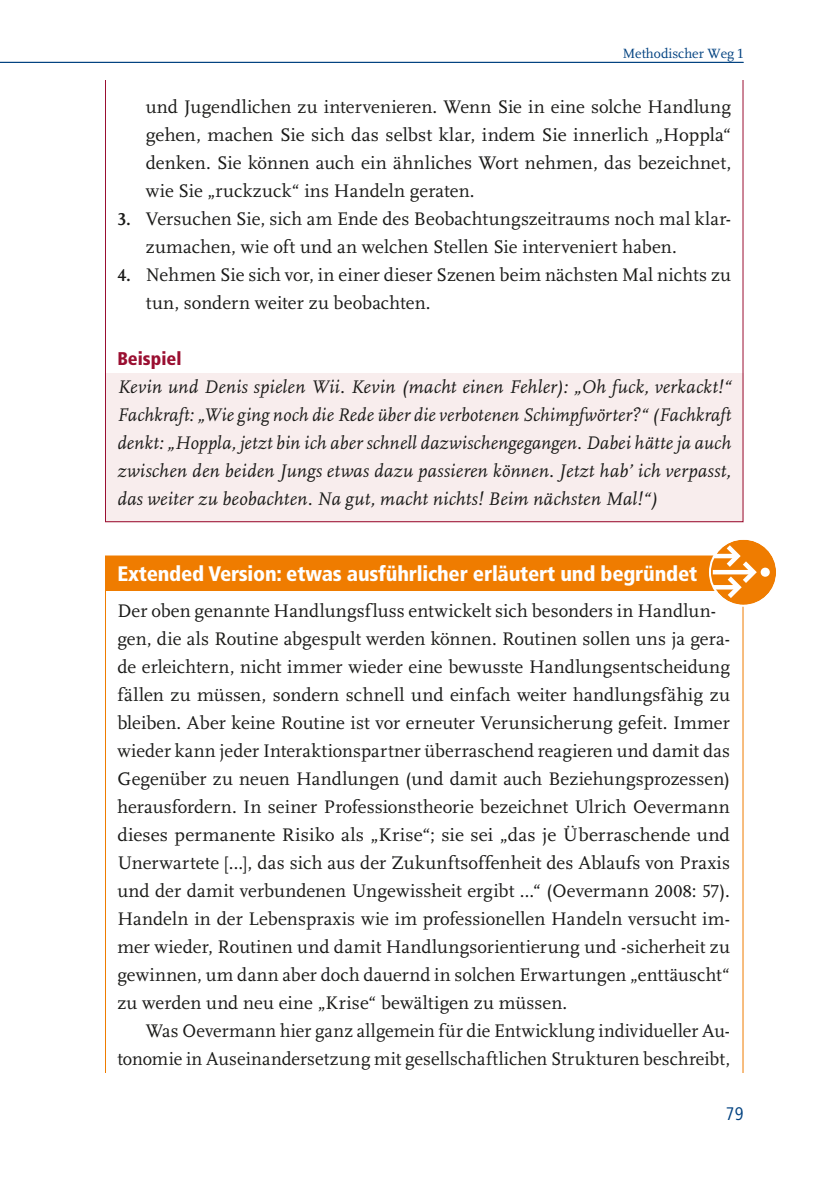
<style>
.page{position:relative;width:840px;height:1191px;background:#fff}
.page>*{position:absolute;margin:0;border:0;box-sizing:border-box;transform-origin:0 0}
.t1{font:900 condensed 21px "Frutiger";letter-spacing:-.01em;color:#fff}
.t2{font:19px/28px "FF Scala";letter-spacing:.005em;color:#1a1a18}
.t3{font:italic 19px/28px "FF Scala";letter-spacing:.01em;color:#1a1a18;text-align:justify}
.t4{font:condensed 19px "Frutiger Next LT";color:#004180}
.t5{font:900 condensed 18.4px "Frutiger";color:#9a0f31}
.t6{font:14px "FF Scala";color:#004180}
.s1{font-family:"Scala Pro"}
.s2{font-family:"Scala Pro";font-weight:700;font-size:18px}
.s3{font-weight:700}
.s4{font-family:"Scala Pro";font-size:18px}
</style>
<div class="page">
<hr style="left:0;top:62px;width:743px;height:1px;background:#004180">
<div style="left:105px;top:373px;width:638px;height:149px;background:#f8eded"></div>
<div style="left:105px;top:556px;width:638px;height:34px;background:#ef7c00"></div>
<svg style="left:710px;top:541px;width:64px;height:63px"></svg>
<hr style="left:710px;top:585px;width:26px;height:4px;background:#fff">
<div style="left:708px;top:538px;width:69px;height:69px;border:2px solid #fff;border-radius:50%"></div>
<p class="t6" style="left:622px;top:46px;width:122px">Methodischer Weg <span class="s1">1</span></p>
<p class="t2" style="left:146px;top:93px;width:586px;text-align:justify">und Jugendlichen zu intervenieren. Wenn Sie in eine solche Handlung gehen, machen Sie sich das selbst klar, indem Sie innerlich „Hoppla“ denken. Sie können auch ein ähnliches Wort nehmen, das bezeichnet, wie Sie „ruckzuck“ ins Handeln geraten.</p>
<p class="t2" style="left:146px;top:205px;width:586px;text-indent:-28px"><span class="s2">3</span><span class="s3">.</span> Versuchen Sie, sich am Ende des Beobachtungszeitraums noch mal klar&shy;zumachen, wie oft und an welchen Stellen Sie interveniert haben.</p>
<p class="t2" style="left:146px;top:261px;width:586px;text-indent:-28px"><span class="s2">4</span><span class="s3">.</span> Nehmen Sie sich vor, in einer dieser Szenen beim nächsten Mal nichts zu tun, sondern weiter zu beobachten.</p>
<p class="t5" style="left:117px;top:347px;width:66px">Beispiel</p>
<p class="t3" style="left:117px;top:373px;width:615px">Kevin und Denis spielen Wii. Kevin (macht einen Fehler): „Oh fuck, verkackt!“ Fachkraft: „Wie ging noch die Rede über die verbotenen Schimpfwörter?“ (Fachkraft denkt: „Hoppla, jetzt bin ich aber schnell dazwischengegangen. Dabei hätte ja auch zwischen den beiden Jungs etwas dazu passieren können. Jetzt hab’ ich verpasst, das weiter zu beobachten. Na gut, macht nichts! Beim nächsten Mal!“)</p>
<p class="t1" style="left:117px;top:561px;width:581px">Extended Version: etwas ausführlicher erläutert und begründet</p>
<p class="t2" style="left:117px;top:597px;width:614px">Der oben genannte Handlungsfluss entwickelt sich besonders in Handlun&shy;gen, die als Routine abgespult werden können. Routinen sollen uns ja gera&shy;de erleichtern, nicht immer wieder eine bewusste Handlungsentscheidung fällen zu müssen, sondern schnell und einfach weiter handlungsfähig zu bleiben. Aber keine Routine ist vor erneuter Verunsicherung gefeit. Immer wieder kann jeder Interaktionspartner überraschend reagieren und damit das Gegenüber zu neuen Handlungen (und damit auch Beziehungsprozessen) herausfordern. In seiner Professionstheorie bezeichnet Ulrich Oevermann dieses permanente Risiko als „Krise“; sie sei „das je Überraschende und Unerwartete […], das sich aus der Zukunftsoffenheit des Ablaufs von Praxis und der damit verbundenen Ungewissheit ergibt …“ (Oevermann <span class="s4">2008</span>: <span class="s4">57</span>).<br>Handeln in der Lebenspraxis wie im professionellen Handeln versucht im&shy;mer wieder, Routinen und damit Handlungsorientierung und -sicherheit zu gewinnen, um dann aber doch dauernd in solchen Erwartungen „enttäuscht“ zu werden und neu eine „Krise“ bewältigen zu müssen.</p>
<p class="t2" style="left:117px;top:1017px;width:614px;text-align:right">Was Oevermann hier ganz allgemein für die Entwicklung individueller Au&shy;tonomie in Auseinandersetzung mit gesellschaftlichen Strukturen beschreibt,</p>
<p class="t4" style="left:725px;top:1103px;width:19px">79</p>
</div>
